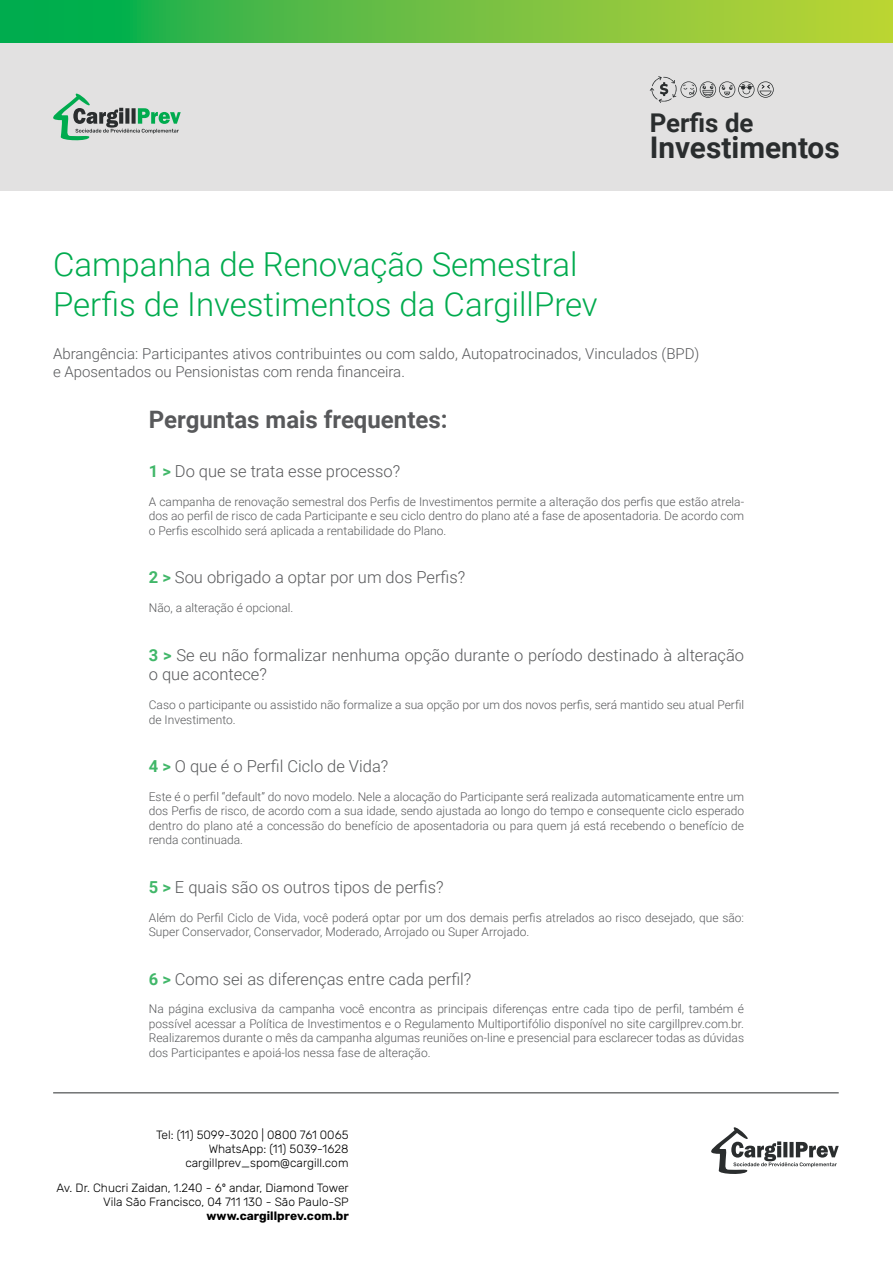
<style>
.page{position:relative;width:893px;height:1263px;background:#fff}
.page>*{position:absolute;margin:0;border:0;box-sizing:border-box;transform-origin:0 0}
.t1{font:300 33px/39.6px "Roboto";color:#00ab4e}
.t2{font:700 29.85px "Roboto";color:#2a2d2e}
.t3{font:700 25.8px "Roboto";color:#2a2d2e}
.t4{font:700 24px "Roboto";color:#58595b}
.t5{font:300 16.5px/19.8px "Roboto";color:#58595b}
.t6{font:300 15px/18px "Roboto";color:#58595b}
.t7{font:300 12px/14.4px "Roboto";color:#58595b;text-align:justify}
.t8{font:300 12px/14.4px "Rubik";color:#000;text-align:right}
.t9{font:700 12px "Rubik";color:#000}
.s1{font-weight:700;color:#41b769}
</style>
<div class="page">
<svg style="left:711px;top:1127px;width:128px;height:47px"></svg>
<div style="left:0;top:43px;width:893px;height:148px;background:#e2e1e1"></div>
<svg style="left:53px;top:93px;width:128px;height:48px"></svg>
<svg style="left:0;top:0;width:893px;height:43px;background:#66bf42"></svg>
<hr style="left:53px;top:1092px;width:786px;height:1px;background:#2a2d2e">
<svg style="left:650px;top:76px;width:124px;height:27px"></svg>
<h3 class="t3" style="left:650px;top:105px;width:105px">Perfis de</h3>
<h2 class="t2" style="left:650px;top:126px;width:192px">Investimentos</h2>
<h1 class="t1" style="left:53px;top:243px;width:546px">Campanha de Renovação Semestral<br>Perfis de Investimentos da CargillPrev</h1>
<p class="t6" style="left:53px;top:344px;width:648px">Abrangência: Participantes ativos contribuintes ou com saldo, Autopatrocinados, Vinculados (BPD) e Aposentados ou Pensionistas com renda financeira.</p>
<h3 class="t4" style="left:149px;top:403px;width:300px">Perguntas mais frequentes:</h3>
<h3 class="t5" style="left:149px;top:461px;width:253px"><span class="s1">1 &gt;</span> Do que se trata esse processo?</h3>
<p class="t7" style="left:149px;top:494px;width:597px">A campanha de renovação semestral dos Perfis de Investimentos permite a alteração dos perfis que estão atrela&shy;dos ao perfil de risco de cada Participante e seu ciclo dentro do plano até a fase de aposentadoria. De acordo com o Perfis escolhido será aplicada a rentabilidade do Plano.</p>
<h3 class="t5" style="left:149px;top:567px;width:318px"><span class="s1">2 &gt;</span> Sou obrigado a optar por um dos Perfis?</h3>
<p class="t7" style="left:149px;top:600px;width:146px">Não, a alteração é opcional.</p>
<h3 class="t5" style="left:149px;top:644px;width:597px"><span class="s1">3 &gt;</span> Se eu não formalizar nenhuma opção durante o período destinado à alteração o que acontece?</h3>
<p class="t7" style="left:149px;top:697px;width:597px">Caso o participante ou assistido não formalize a sua opção por um dos novos perfis, será mantido seu atual Perfil de Investimento.</p>
<h3 class="t5" style="left:149px;top:756px;width:241px"><span class="s1">4 &gt;</span> O que é o Perfil Ciclo de Vida?</h3>
<p class="t7" style="left:149px;top:789px;width:597px">Este é o perfil “default” do novo modelo. Nele a alocação do Participante será realizada automaticamente entre um dos Perfis de risco, de acordo com a sua idade, sendo ajustada ao longo do tempo e consequente ciclo esperado dentro do plano até a concessão do benefício de aposentadoria ou para quem já está recebendo o benefício de renda continuada.</p>
<h3 class="t5" style="left:149px;top:876px;width:296px"><span class="s1">5 &gt;</span> E quais são os outros tipos de perfis?</h3>
<p class="t7" style="left:149px;top:910px;width:597px">Além do Perfil Ciclo de Vida, você poderá optar por um dos demais perfis atrelados ao risco desejado, que são:<br>Super Conservador, Conservador, Moderado, Arrojado ou Super Arrojado.</p>
<h3 class="t5" style="left:149px;top:968px;width:324px"><span class="s1">6 &gt;</span> Como sei as diferenças entre cada perfil?</h3>
<p class="t7" style="left:149px;top:1001px;width:597px">Na página exclusiva da campanha você encontra as principais diferenças entre cada tipo de perfil, também é possível acessar a Política de Investimentos e o Regulamento Multiportifólio disponível no site cargillprev.com.br.<br>Realizaremos durante o mês da campanha algumas reuniões on-line e presencial para esclarecer todas as dúvidas dos Participantes e apoiá-los nessa fase de alteração.</p>
<p class="t8" style="left:156px;top:1127px;width:194px">Tel: (11) 5099-3020 | 0800 761 0065<br>WhatsApp: (11) 5039-1628 cargillprev_spom@cargill.com</p>
<p class="t8" style="left:56px;top:1180px;width:294px">Av. Dr. Chucri Zaidan, 1.240 - 6º andar, Diamond Tower<br>Vila São Francisco, 04 711 130 - São Paulo-SP</p>
<p class="t9" style="left:207px;top:1209px;width:144px">www.cargillprev.com.br</p>
</div>
